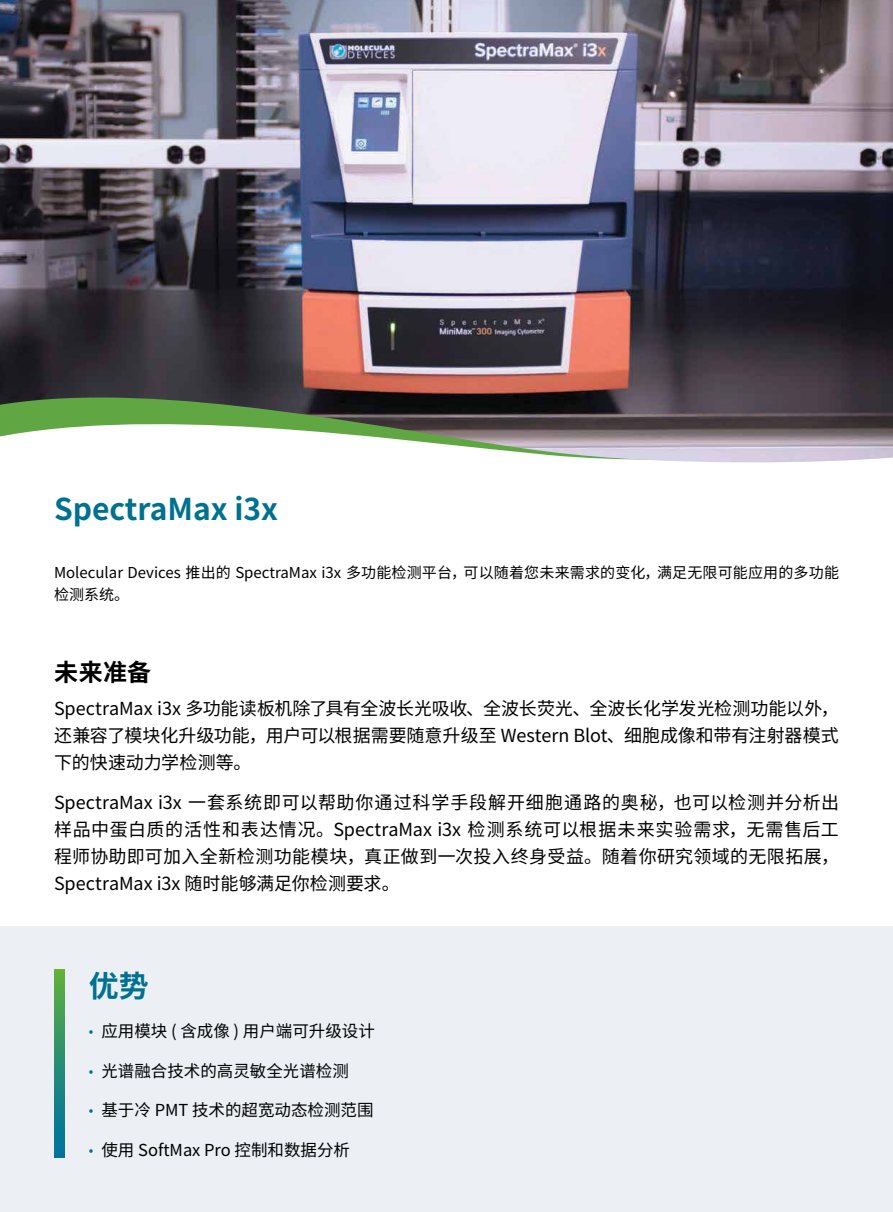
<style>
.page{position:relative;width:893px;height:1212px;background:#fff}
.page>*{position:absolute;margin:0;border:0;box-sizing:border-box;transform-origin:0 0}
.t1{font:700 30px "Source Han Sans CN";color:#00718e}
.t2{font:700 24px "Source Han Sans CN";color:#000}
.t3{font:18px/27px "Source Han Sans CN";letter-spacing:.005em;color:#000;text-align:justify}
.t4{font:16.5px "Source Han Sans CN";color:#000}
.t5{font:15px/22.5px "Source Han Sans CN";letter-spacing:.01em;color:#000}
.s1{font-size:13.5px;color:#00718e}
</style>
<div class="page">
<img style="left:0;top:0;width:893px;height:463px">
<div style="left:0;top:926px;width:893px;height:286px;background:#ecf0f4"></div>
<svg style="left:54px;top:969px;width:11px;height:189px;background:#2b8e71"></svg>
<h1 class="t1" style="left:54px;top:492px;width:226px">SpectraMax i3x</h1>
<p class="t5" style="left:54px;top:561px;width:786px">Molecular Devices 推出的 SpectraMax i3x 多功能检测平台，可以随着您未来需求的变化，满足无限可能应用的多功能检测系统。</p>
<h2 class="t2" style="left:54px;top:658px;width:99px">未来准备</h2>
<p class="t3" style="left:54px;top:695px;width:786px">SpectraMax i3x 多功能读板机除了具有全波长光吸收、全波长荧光、全波长化学发光检测功能以外，还兼容了模块化升级功能，用户可以根据需要随意升级至 Western Blot、细胞成像和带有注射器模式下的快速动力学检测等。</p>
<p class="t3" style="left:54px;top:789px;width:786px">SpectraMax i3x 一套系统即可以帮助你通过科学手段解开细胞通路的奥秘，也可以检测并分析出样品中蛋白质的活性和表达情况。SpectraMax i3x 检测系统可以根据未来实验需求，无需售后工程师协助即可加入全新检测功能模块，真正做到一次投入终身受益。随着你研究领域的无限拓展，SpectraMax i3x 随时能够满足你检测要求。</p>
<h1 class="t1" style="left:89px;top:969px;width:62px">优势</h1>
<p class="t4" style="left:89px;top:1022px;width:288px"><span class="s1">•</span> 应用模块 ( 含成像 ) 用户端可升级设计</p>
<p class="t4" style="left:89px;top:1061px;width:262px"><span class="s1">•</span> 光谱融合技术的高灵敏全光谱检测</p>
<p class="t4" style="left:89px;top:1101px;width:286px"><span class="s1">•</span> 基于冷 PMT 技术的超宽动态检测范围</p>
<p class="t4" style="left:89px;top:1140px;width:263px"><span class="s1">•</span> 使用 SoftMax Pro 控制和数据分析</p>
</div>
